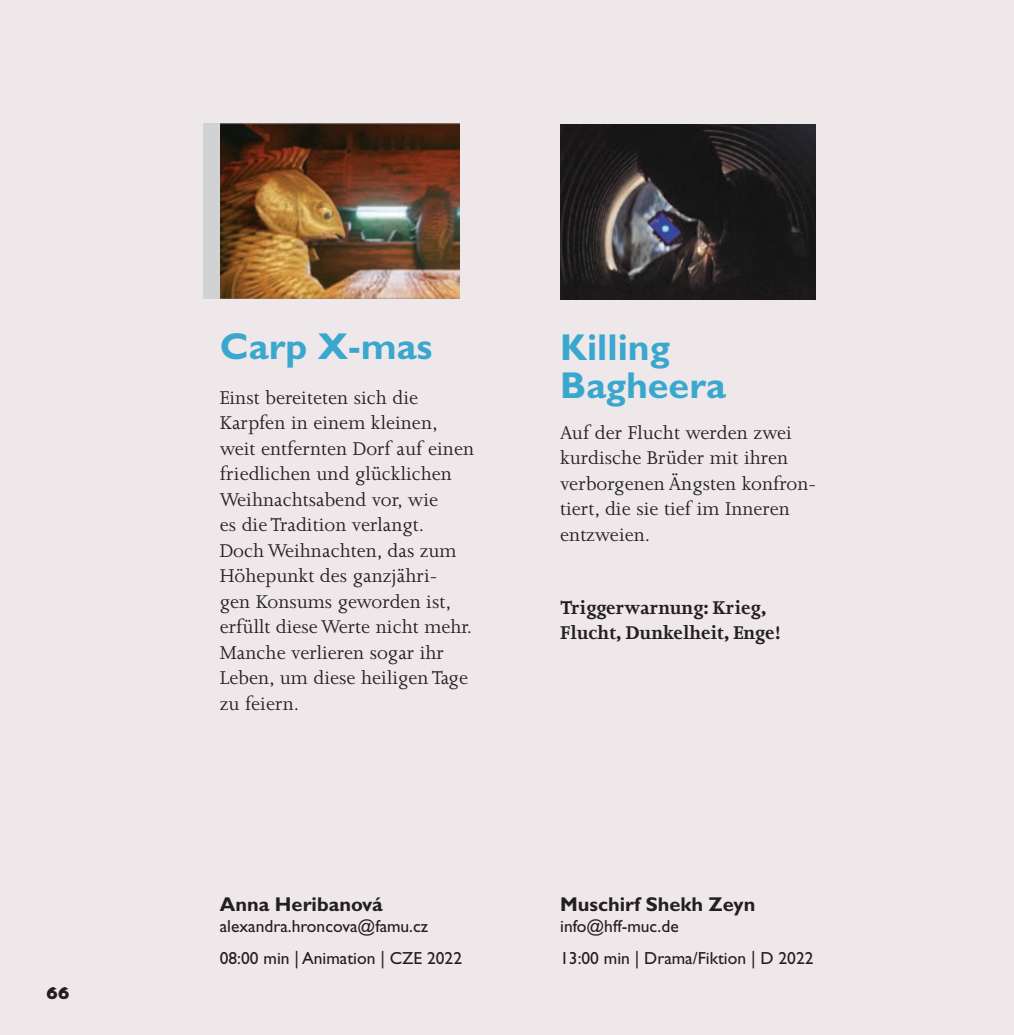
<style>
.page{position:relative;width:1014px;height:1035px;background:#fff}
.page>*{position:absolute;margin:0;border:0;box-sizing:border-box;transform-origin:0 0}
.t1{font:700 37.5px/37.5px "Gill Sans Std";color:#3aa8ce}
.t2{font:21.25px/25.5px "Joanna MT Std";color:#231f20}
.t3{font:700 21.25px/25.5px "Joanna MT Std";color:#231f20}
.t4{font:700 20px "Gill Sans Std";color:#231f20}
.t5{font:17.5px/31.5px "Gill Sans Std";color:#231f20}
.t6{font:800 17.5px "Gill Sans Std";color:#231f20}
</style>
<div class="page">
<div style="left:0;top:0;width:1013px;height:1035px;background:#eee8eb"></div>
<img style="left:560px;top:124px;width:255px;height:175px">
<div style="left:204px;top:123px;width:255px;height:175px;background:#d1d2d4"></div>
<img style="left:220px;top:123px;width:239px;height:175px">
<p class="t6" style="left:46px;top:982px;width:25px">66</p>
<h1 class="t1" style="left:220px;top:328px;width:214px">Carp X-mas</h1>
<p class="t2" style="left:220px;top:384px;width:256px">Einst bereiteten sich die<br>Karpfen in einem kleinen, weit entfernten Dorf auf einen friedlichen und glücklichen<br>Weihnachtsabend vor, wie<br>es die Tradition verlangt.<br>Doch Weihnachten, das zum<br>Höhepunkt des ganzjähri-<br>gen Konsums geworden ist, erfüllt diese Werte nicht mehr.<br>Manche verlieren sogar ihr<br>Leben, um diese heiligen Tage zu feiern.</p>
<p class="t4" style="left:220px;top:892px;width:165px">Anna Heribanová</p>
<p class="t5" style="left:220px;top:910px;width:244px">alexandra.hroncova@famu.cz<br>08:00 min | Animation | CZE 2022</p>
<h1 class="t1" style="left:560px;top:329px;width:167px">Killing<br>Bagheera</h1>
<p class="t2" style="left:560px;top:419px;width:257px">Auf der Flucht werden zwei kurdische Brüder mit ihren verborgenen Ängsten konfron&shy;tiert, die sie tief im Inneren entzweien.</p>
<p class="t3" style="left:560px;top:594px;width:223px">Triggerwarnung: Krieg,<br>Flucht, Dunkelheit, Enge!</p>
<p class="t4" style="left:560px;top:892px;width:197px">Muschirf Shekh Zeyn</p>
<p class="t5" style="left:560px;top:910px;width:255px">info@hff-muc.de<br>13:00 min | Drama/Fiktion | D 2022</p>
</div>
